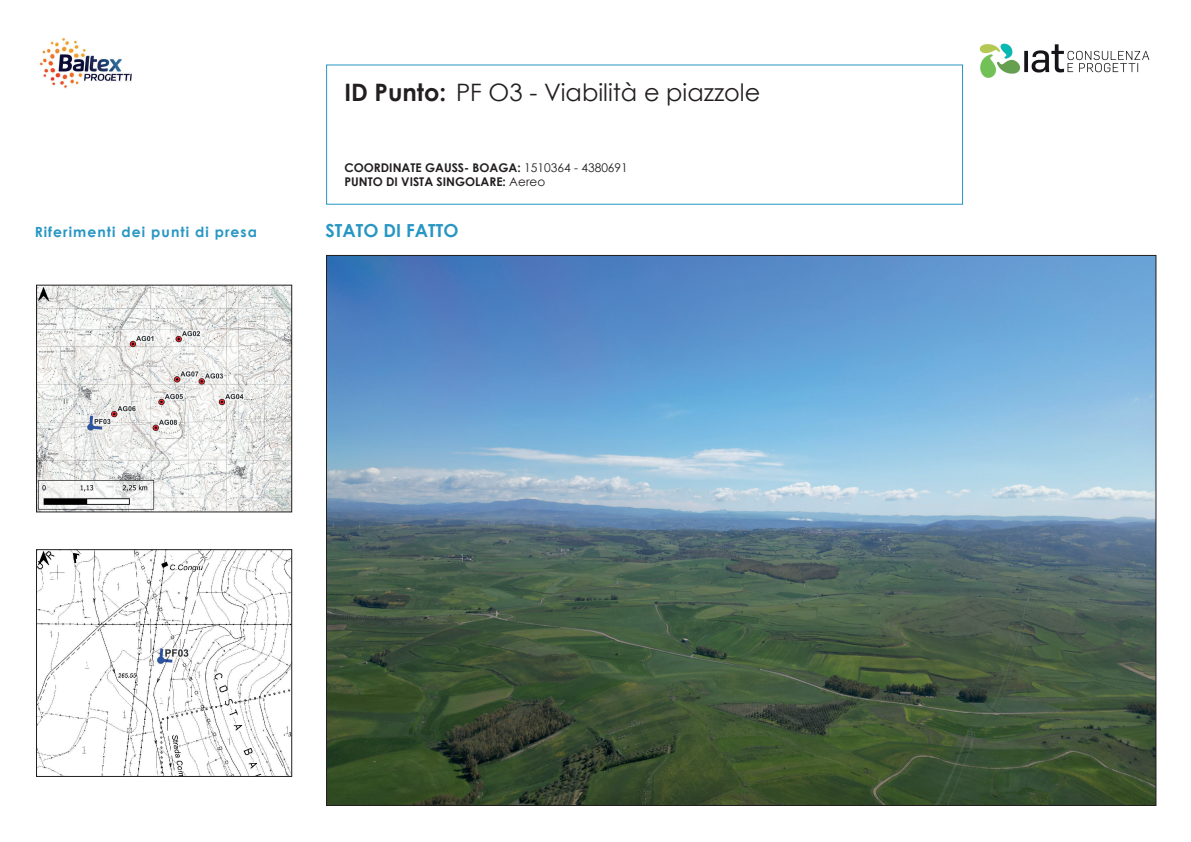
<style>
.page{position:relative;width:1191px;height:842px;background:#fff}
.page>*{position:absolute;margin:0;border:0;box-sizing:border-box;transform-origin:0 0}
.t1{font:24px "Century Gothic";color:#231f20}
.t2{font:700 18px "Century Gothic";color:#2796c3}
.t3{font:700 14px "Century Gothic";letter-spacing:.075em;color:#2796c3}
.t4{font:700 12px/14.4px "Century Gothic";color:#231f20}
.s1{font-weight:700}
.s2{font-weight:400}
</style>
<div class="page">
<img style="left:979px;top:43px;width:171px;height:35px">
<div style="left:326px;top:64px;width:637px;height:141px;border:1px solid #2796c3"></div>
<img style="left:39px;top:38px;width:93px;height:51px">
<img style="left:38px;top:287px;width:252px;height:223px">
<div style="left:36px;top:285px;width:256px;height:227px;border:1px solid #231f20"></div>
<img style="left:38px;top:551px;width:252px;height:224px">
<div style="left:36px;top:549px;width:256px;height:228px;border:1px solid #231f20"></div>
<img style="left:328px;top:257px;width:826px;height:547px">
<h1 class="t1" style="left:344px;top:75px;width:417px"><span class="s1">ID Punto:</span> PF O3 - Viabilità e piazzole</h1>
<p class="t4" style="left:344px;top:160px;width:285px">COORDINATE GAUSS- BOAGA: <span class="s2">1510364 - 4380691<br></span>PUNTO DI VISTA SINGOLARE: <span class="s2">Aereo</span></p>
<p class="t3" style="left:35px;top:221px;width:224px">Riferimenti dei punti di presa</p>
<h2 class="t2" style="left:325px;top:216px;width:134px">STATO DI FATTO</h2>
</div>
